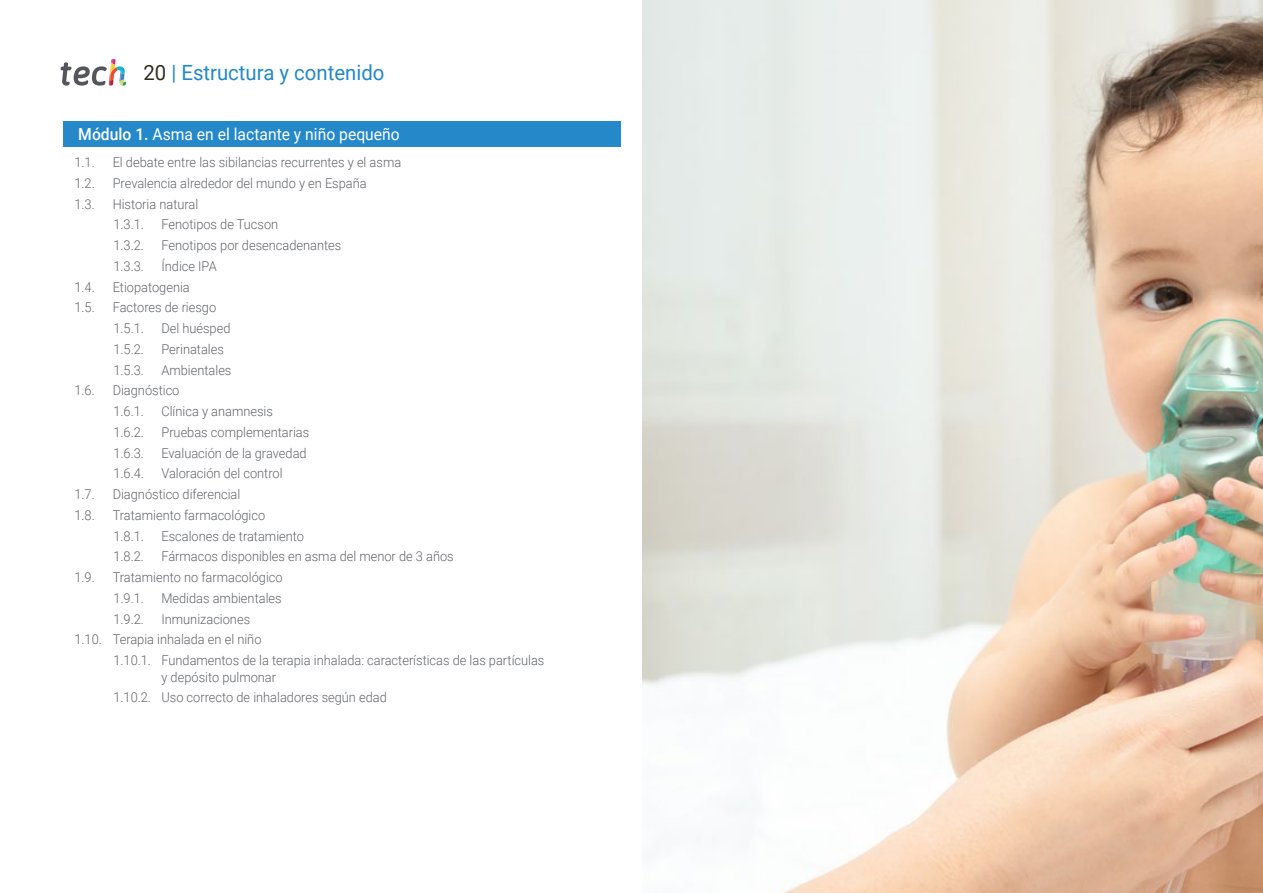
<style>
.page{position:relative;width:1263px;height:893px;background:#fff}
.page>*{position:absolute;margin:0;border:0;box-sizing:border-box;transform-origin:0 0}
.t1{font:21px "Roboto";color:#2488c9}
.t2{font:16.5px "Roboto";color:#fff;scale:.95 1}
.t3{font:300 13.5px/20.7px "Roboto";color:#61646a;scale:.95 1}
.s1{color:#312e20}
.s2{font-weight:500}
</style>
<div class="page">
<div style="left:63px;top:121px;width:558px;height:25px;background:#2488c9"></div>
<svg style="left:61px;top:59px;width:65px;height:27px"></svg>
<img style="left:642px;top:0;width:621px;height:893px">
<h1 class="t1" style="left:144px;top:57px;width:242px"><span class="s1">20</span> | Estructura y contenido</h1>
<p class="t2" style="left:78px;top:123px;width:340px"><span class="s2">Módulo 1.</span> Asma en el lactante y niño pequeño</p>
<p class="t3" style="left:74px;top:151px;width:23px">1.1.</p>
<p class="t3" style="left:113px;top:151px;width:305px">El debate entre las sibilancias recurrentes y el asma</p>
<p class="t3" style="left:74px;top:172px;width:23px">1.2.</p>
<p class="t3" style="left:113px;top:172px;width:269px">Prevalencia alrededor del mundo y en España</p>
<p class="t3" style="left:74px;top:193px;width:23px">1.3.</p>
<p class="t3" style="left:113px;top:193px;width:92px">Historia natural<br>1.3.1.</p>
<p class="t3" style="left:161px;top:214px;width:125px">Fenotipos de Tucson</p>
<p class="t3" style="left:113px;top:234px;width:34px">1.3.2.</p>
<p class="t3" style="left:161px;top:234px;width:191px">Fenotipos por desencadenantes</p>
<p class="t3" style="left:113px;top:255px;width:34px">1.3.3.</p>
<p class="t3" style="left:161px;top:255px;width:60px">Índice IPA</p>
<p class="t3" style="left:74px;top:276px;width:23px">1.4.</p>
<p class="t3" style="left:113px;top:276px;width:83px">Etiopatogenia</p>
<p class="t3" style="left:74px;top:297px;width:23px">1.5.</p>
<p class="t3" style="left:113px;top:297px;width:111px">Factores de riesgo<br>1.5.1.</p>
<p class="t3" style="left:161px;top:317px;width:74px">Del huésped</p>
<p class="t3" style="left:113px;top:338px;width:34px">1.5.2.</p>
<p class="t3" style="left:161px;top:338px;width:67px">Perinatales</p>
<p class="t3" style="left:113px;top:359px;width:34px">1.5.3.</p>
<p class="t3" style="left:161px;top:359px;width:75px">Ambientales</p>
<p class="t3" style="left:74px;top:380px;width:23px">1.6.</p>
<p class="t3" style="left:113px;top:380px;width:72px">Diagnóstico<br>1.6.1.</p>
<p class="t3" style="left:161px;top:400px;width:119px">Clínica y anamnesis</p>
<p class="t3" style="left:113px;top:421px;width:34px">1.6.2.</p>
<p class="t3" style="left:161px;top:421px;width:157px">Pruebas complementarias</p>
<p class="t3" style="left:113px;top:442px;width:34px">1.6.3.</p>
<p class="t3" style="left:161px;top:442px;width:154px">Evaluación de la gravedad</p>
<p class="t3" style="left:113px;top:463px;width:34px">1.6.4.</p>
<p class="t3" style="left:161px;top:463px;width:129px">Valoración del control</p>
<p class="t3" style="left:74px;top:483px;width:23px">1.7.</p>
<p class="t3" style="left:113px;top:483px;width:136px">Diagnóstico diferencial</p>
<p class="t3" style="left:74px;top:504px;width:23px">1.8.</p>
<p class="t3" style="left:113px;top:504px;width:162px">Tratamiento farmacológico<br>1.8.1.</p>
<p class="t3" style="left:161px;top:525px;width:152px">Escalones de tratamiento</p>
<p class="t3" style="left:113px;top:546px;width:34px">1.8.2.</p>
<p class="t3" style="left:161px;top:546px;width:309px">Fármacos disponibles en asma del menor de 3 años</p>
<p class="t3" style="left:74px;top:566px;width:23px">1.9.</p>
<p class="t3" style="left:113px;top:566px;width:180px">Tratamiento no farmacológico<br>1.9.1.</p>
<p class="t3" style="left:161px;top:587px;width:128px">Medidas ambientales</p>
<p class="t3" style="left:113px;top:608px;width:34px">1.9.2.</p>
<p class="t3" style="left:161px;top:608px;width:95px">Inmunizaciones</p>
<p class="t3" style="left:74px;top:629px;width:198px">1.10. Terapia inhalada en el niño</p>
<p class="t3" style="left:113px;top:649px;width:455px">1.10.1. Fundamentos de la terapia inhalada: características de las partículas</p>
<p class="t3" style="left:113px;top:666px;width:289px;text-indent:48px">y depósito pulmonar<br>1.10.2. Uso correcto de inhaladores según edad</p>
</div>
